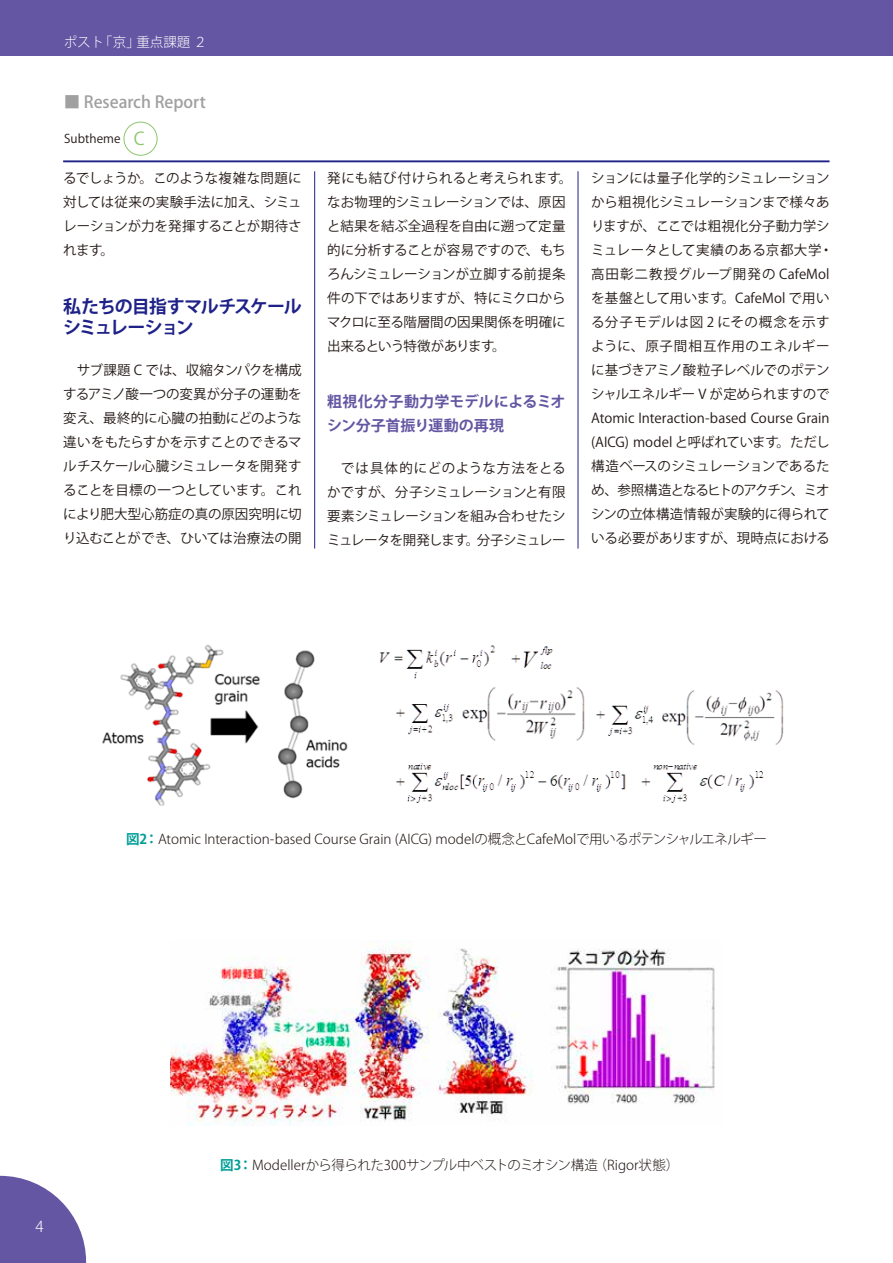
<style>
.page{position:relative;width:893px;height:1263px;background:#fff}
.page>*{position:absolute;margin:0;border:0;box-sizing:border-box;transform-origin:0 0}
.t1{font:700 18px/21px "Koz Go Std";letter-spacing:-.065em;color:#1e2188}
.t2{font:500 16.5px "Koz Go Std";letter-spacing:-.005em;color:#a0a0a1}
.t3{font:700 15px/24px "Koz Go Std";color:#6456a3}
.t4{font:300 15px "Koz Go Std";color:#fff}
.t5{font:13.5px/24px "Koz Go Std";letter-spacing:-.005em;color:#231916;text-align:justify}
.t6{font:300 13.5px "Koz Go Std";letter-spacing:-.005em;color:#231916}
.t7{font:300 13.5px "Koz Go Std";color:#fff}
.t8{font:12px "Koz Go Std";letter-spacing:.005em;color:#231916}
.s1{font-size:17.55px;color:#8dc66d}
.s2{font-weight:700;color:#009e97}
</style>
<div class="page">
<svg style="left:0;top:1176px;width:86px;height:87px"></svg>
<div style="left:0;top:0;width:893px;height:55px;background:#6456a3"></div>
<div style="left:124px;top:122px;width:33px;height:34px;border:1px solid #8dc66d;border-radius:50%"></div>
<hr style="left:314px;top:171px;width:1px;height:378px;background:#1e2188">
<hr style="left:578px;top:171px;width:1px;height:378px;background:#1e2188">
<hr style="left:63px;top:160px;width:766px;height:2px;background:#1e2188">
<img style="left:170px;top:941px;width:545px;height:184px">
<img style="left:102px;top:644px;width:682px;height:162px">
<p class="t7" style="left:64px;top:33px;width:145px">ポスト｢京」重点課題 ２</p>
<p class="t2" style="left:64px;top:92px;width:144px">■ Research Report</p>
<p class="t8" style="left:64px;top:131px;width:82px">Subtheme <span class="s1">C</span></p>
<p class="t5" style="left:63px;top:167px;width:240px">るでしょうか。このような複雑な問題に対しては従来の実験手法に加え、シミュレーションが力を発揮することが期待されます。</p>
<h1 class="t1" style="left:63px;top:297px;width:240px">私たちの目指すマルチスケールシミュレーション</h1>
<p class="t5" style="left:63px;top:359px;width:240px;text-indent:14px">サブ課題 C では、収縮タンパクを構成するアミノ酸一つの変異が分子の運動を変え、最終的に心臓の拍動にどのような違いをもたらすかを示すことのできるマルチスケール心臓シミュレータを開発することを目標の一つとしています。これにより肥大型心筋症の真の原因究明に切り込むことができ、ひいては治療法の開</p>
<p class="t5" style="left:327px;top:167px;width:247px;text-align:left">発にも結び付けられると考えられます。なお物理的シミュレーションでは、原因と結果を結ぶ全過程を自由に遡って定量的に分析することが容易ですので、もちろんシミュレーションが立脚する前提条件の下ではありますが、特にミクロからマクロに至る階層間の因果関係を明確に出来るという特徴があります。</p>
<p class="t3" style="left:327px;top:390px;width:240px">粗視化分子動力学モデルによるミオシン分子首振り運動の再現</p>
<p class="t5" style="left:327px;top:456px;width:240px;text-indent:14px">では具体的にどのような方法をとるかですが、分子シミュレーションと有限要素シミュレーションを組み合わせたシミュレータを開発します。分子シミュレー</p>
<p class="t5" style="left:591px;top:167px;width:243px;text-align:left">ションには量子化学的シミュレーションから粗視化シミュレーションまで様々ありますが、ここでは粗視化分子動力学シミュレータとして実績のある京都大学・高田彰二教授グループ開発の CafeMolを基盤として用います。CafeMol で用いる分子モデルは図 2 にその概念を示すように、原子間相互作用のエネルギーに基づきアミノ酸粒子レベルでのポテンシャルエネルギー V が定められますので<br>Atomic Interaction-based Course Grain (AICG) model と呼ばれています。ただし構造ベースのシミュレーションであるため、参照構造となるヒトのアクチン、ミオシンの立体構造情報が実験的に得られている必要がありますが、現時点における</p>
<p class="t6" style="left:126px;top:831px;width:642px"><span class="s2">図2：</span> Atomic Interaction-based Course Grain (AICG) modelの概念とCafeMolで用いるポテンシャルエネルギー</p>
<p class="t4" style="left:35px;top:1217px;width:10px">4</p>
<p class="t6" style="left:220px;top:1157px;width:461px"><span class="s2">図3：</span> Modellerから得られた300サンプル中ベストのミオシン構造（Rigor状態）</p>
</div>
